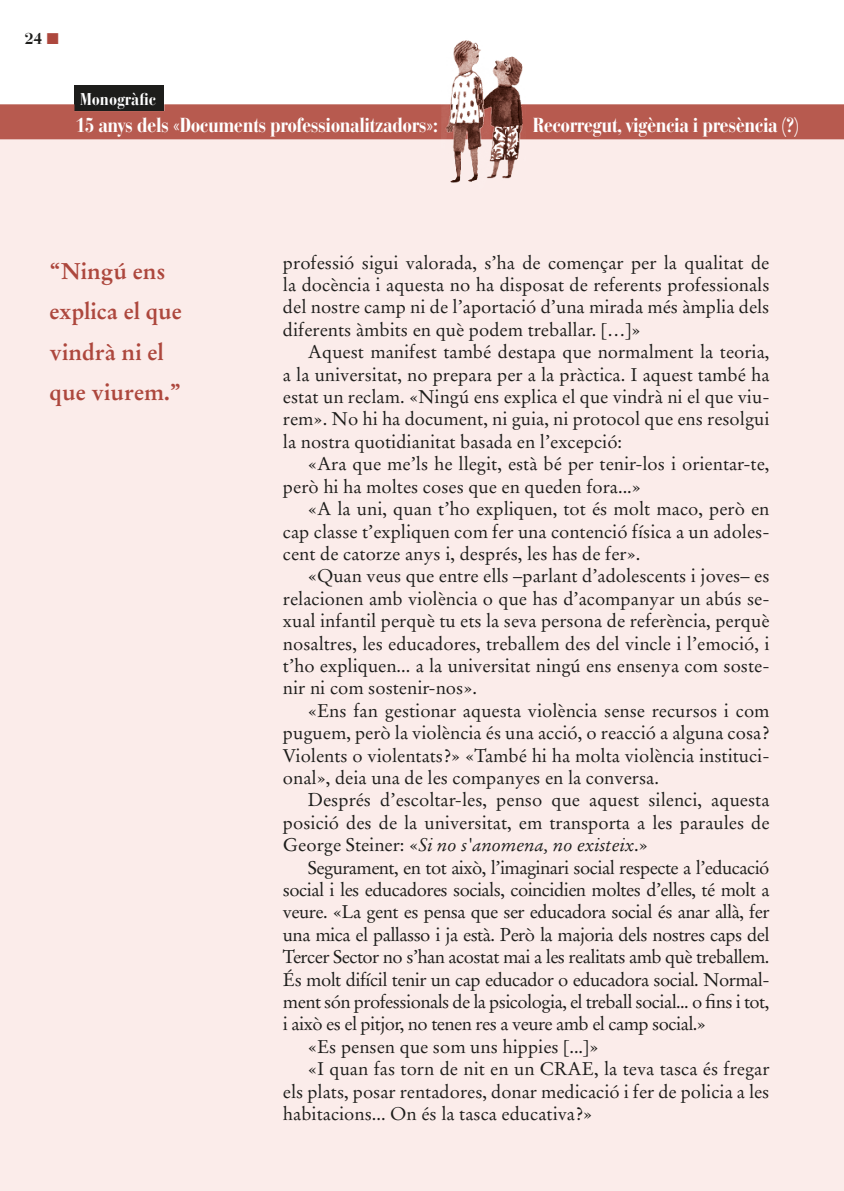
<style>
.page{position:relative;width:844px;height:1191px;background:#fff}
.page>*{position:absolute;margin:0;border:0;box-sizing:border-box;transform-origin:0 0}
.t1{font:700 22.75px/40.2px "Stempel Garamond LT Std";color:#ad473d}
.t2{font:700 condensed 20.12px "Bauer Bodoni Std";letter-spacing:-.025em;color:#fff}
.Entrevista_-_Respues{font:18.38px/22.4px "Stempel Garamond LT Std";color:#1d1d1b;text-align:justify}
.Entrevista_-_Respues-2{font:18.38px "Stempel Garamond LT Std";letter-spacing:.03em;color:#1d1d1b}
.t3{font:700 condensed 16.97px "Bauer Bodoni Std";color:#fff}
.t4{font:700 15.75px "Bauer Bodoni Std";color:#1d1d1b}
.s1{color:#ad473d}
.s2{font-style:italic}
</style>
<div class="page">
<div style="left:0;top:139px;width:843px;height:1052px;background:#fbecea"></div>
<div style="left:74px;top:86px;width:90px;height:25px;background:#1d1d1b"></div>
<div style="left:0;top:104px;width:843px;height:35px;background:#b75a4f"></div>
<img style="left:441px;top:40px;width:85px;height:143px">
<p class="t4" style="left:25px;top:29px;width:35px">24 <span class="s1">■</span></p>
<p class="t3" style="left:80px;top:89px;width:77px">Monogràfic</p>
<p class="t2" style="left:76px;top:114px;width:363px">15 anys dels «Documents professionalitzadors»:</p>
<p class="t2" style="left:532px;top:114px;width:268px">Recorregut, vigència i presència (?)</p>
<p class="t1" style="left:50px;top:251px;width:134px">“Ningú ens explica el que vindrà ni el que viurem.”</p>
<p class="Entrevista_-_Respues" style="left:283px;top:251px;width:488px">professió sigui valorada, s’ha de començar per la qualitat de la docència i aquesta no ha disposat de referents professionals del nostre camp ni de l’aportació d’una mirada més àmplia dels diferents àmbits en què podem treballar. […]»</p>
<p class="Entrevista_-_Respues" style="left:283px;top:341px;width:488px;text-indent:25px">Aquest manifest també destapa que normalment la teoria, a la universitat, no prepara per a la pràctica. I aquest també ha estat un reclam. «Ningú ens explica el que vindrà ni el que viu&shy;rem». No hi ha document, ni guia, ni protocol que ens resolgui la nostra quotidianitat basada en l’excepció:</p>
<p class="Entrevista_-_Respues" style="left:283px;top:453px;width:488px;text-indent:25px">«Ara que me’ls he llegit, està bé per tenir-los i orientar-te, però hi ha moltes coses que en queden fora...»</p>
<p class="Entrevista_-_Respues" style="left:283px;top:498px;width:488px;text-indent:25px">«A la uni, quan t’ho expliquen, tot és molt maco, però en cap classe t’expliquen com fer una contenció física a un adoles&shy;cent de catorze anys i, després, les has de fer».</p>
<p class="Entrevista_-_Respues" style="left:283px;top:565px;width:488px;text-indent:25px">«Quan veus que entre ells –parlant d’adolescents i joves– es relacionen amb violència o que has d’acompanyar un abús se&shy;xual infantil perquè tu ets la seva persona de referència, perquè nosaltres, les educadores, treballem des del vincle i l’emoció, i t’ho expliquen... a la universitat ningú ens ensenya com soste&shy;nir ni com sostenir-nos».</p>
<p class="Entrevista_-_Respues" style="left:283px;top:699px;width:488px;text-indent:25px">«Ens fan gestionar aquesta violència sense recursos i com puguem, però la violència és una acció, o reacció a alguna cosa?<br>Violents o violentats?» «També hi ha molta violència instituci&shy;onal», deia una de les companyes en la conversa.</p>
<p class="Entrevista_-_Respues" style="left:283px;top:789px;width:488px;text-indent:25px">Després d’escoltar-les, penso que aquest silenci, aquesta posició des de la universitat, em transporta a les paraules de George Steiner: «<span class="s2">Si no s'anomena, no existeix</span>.»</p>
<p class="Entrevista_-_Respues" style="left:283px;top:856px;width:488px;text-indent:25px">Segurament, en tot això, l’imaginari social respecte a l’educació social i les educadores socials, coincidien moltes d’elles, té molt a veure. «La gent es pensa que ser educadora social és anar allà, fer una mica el pallasso i ja està. Però la majoria dels nostres caps del Tercer Sector no s’han acostat mai a les realitats amb què treballem.<br>És molt difícil tenir un cap educador o educadora social. Normal&shy;ment són professionals de la psicologia, el treball social... o fins i tot, i això es el pitjor, no tenen res a veure amb el camp social.»</p>
<p class="Entrevista_-_Respues-2" style="left:308px;top:1035px;width:292px">«Es pensen que som uns hippies [...]»</p>
<p class="Entrevista_-_Respues" style="left:283px;top:1058px;width:488px;text-indent:25px">«I quan fas torn de nit en un CRAE, la teva tasca és fregar els plats, posar rentadores, donar medicació i fer de policia a les habitacions... On és la tasca educativa?»</p>
</div>
